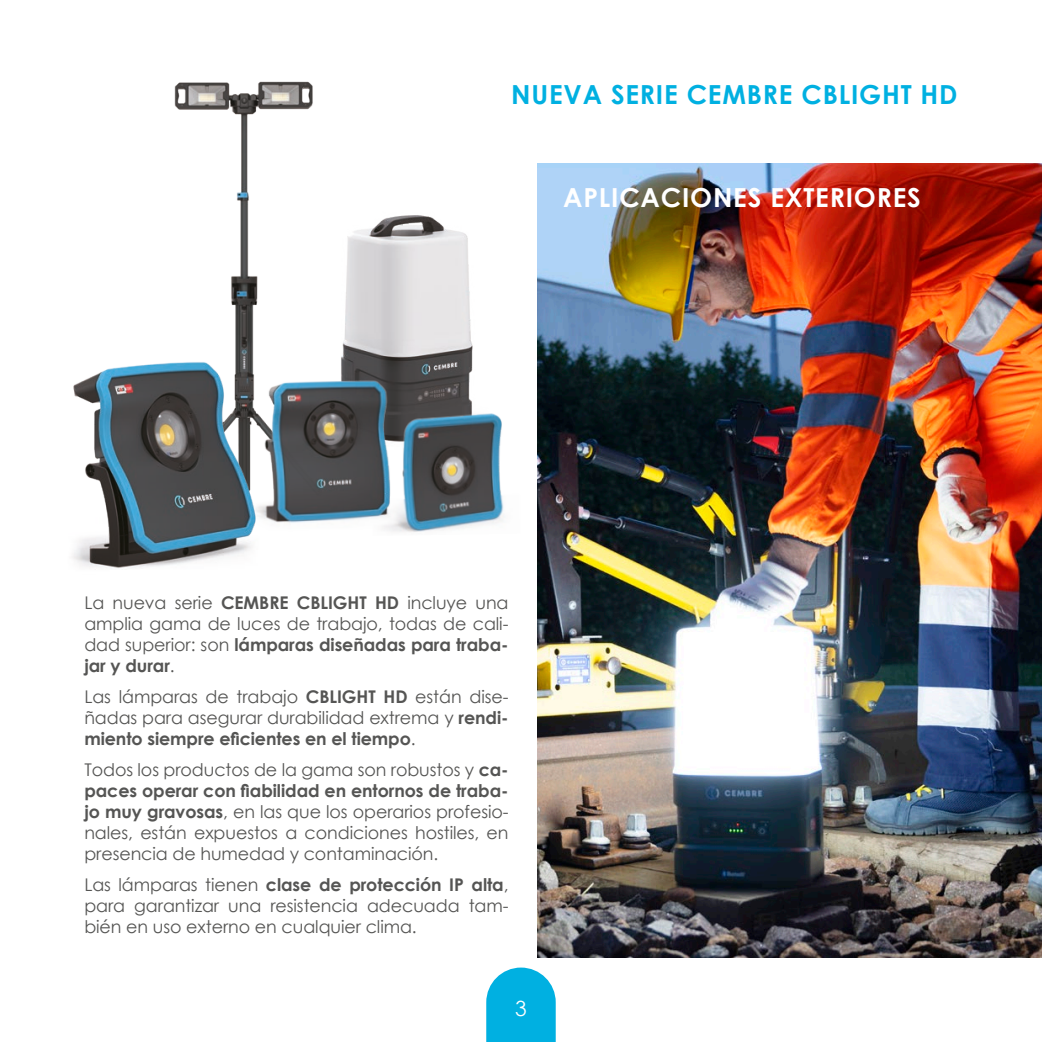
<style>
.page{position:relative;width:1042px;height:1042px;background:#fff}
.page>*{position:absolute;margin:0;border:0;box-sizing:border-box;transform-origin:0 0}
.t1{font:700 26.25px "Century Gothic";letter-spacing:.03em;color:#00b0e1}
.t2{font:700 26.25px "Century Gothic";letter-spacing:.03em;color:#fff}
.t3{font:21px "Century Gothic";color:#fff}
.t4{font:17.5px/21px "Century Gothic";letter-spacing:-.005em;color:#555554;text-align:justify}
.s1{font-weight:700}
</style>
<div class="page">
<svg style="left:486px;top:967px;width:70px;height:75px;background:#1db9e4"></svg>
<img style="left:174px;top:81px;width:139px;height:274px">
<img style="left:289px;top:205px;width:184px;height:204px">
<img style="left:408px;top:409px;width:97px;height:123px">
<img style="left:280px;top:369px;width:128px;height:163px">
<img style="left:72px;top:355px;width:208px;height:213px">
<img style="left:537px;top:164px;width:505px;height:793px">
<h1 class="t1" style="left:511px;top:75px;width:448px">NUEVA SERIE CEMBRE CBLIGHT HD</h1>
<h1 class="t2" style="left:563px;top:178px;width:359px">APLICACIONES EXTERIORES</h1>
<p class="t4" style="left:84px;top:592px;width:426px">La nueva serie <span class="s1">CEMBRE CBLIGHT HD</span> incluye una amplia gama de luces de trabajo, todas de cali&shy;dad superior: son <span class="s1">lámparas diseñadas para traba&shy;jar y durar</span>.</p>
<p class="t4" style="left:84px;top:686px;width:426px">Las lámparas de trabajo <span class="s1">CBLIGHT HD</span> están dise&shy;ñadas para asegurar durabilidad extrema y <span class="s1">rendi&shy;miento siempre eficientes en el tiempo</span>.</p>
<p class="t4" style="left:84px;top:759px;width:426px">Todos los productos de la gama son robustos y <span class="s1">ca&shy;paces operar con fiabilidad en entornos de traba&shy;jo muy gravosas</span>, en las que los operarios profesio&shy;nales, están expuestos a condiciones hostiles, en presencia de humedad y contaminación.</p>
<p class="t4" style="left:84px;top:874px;width:426px">Las lámparas tienen <span class="s1">clase de protección IP alta</span>, para garantizar una resistencia adecuada tam&shy;bién en uso externo en cualquier clima.</p>
<p class="t3" style="left:515px;top:993px;width:13px">3</p>
</div>
